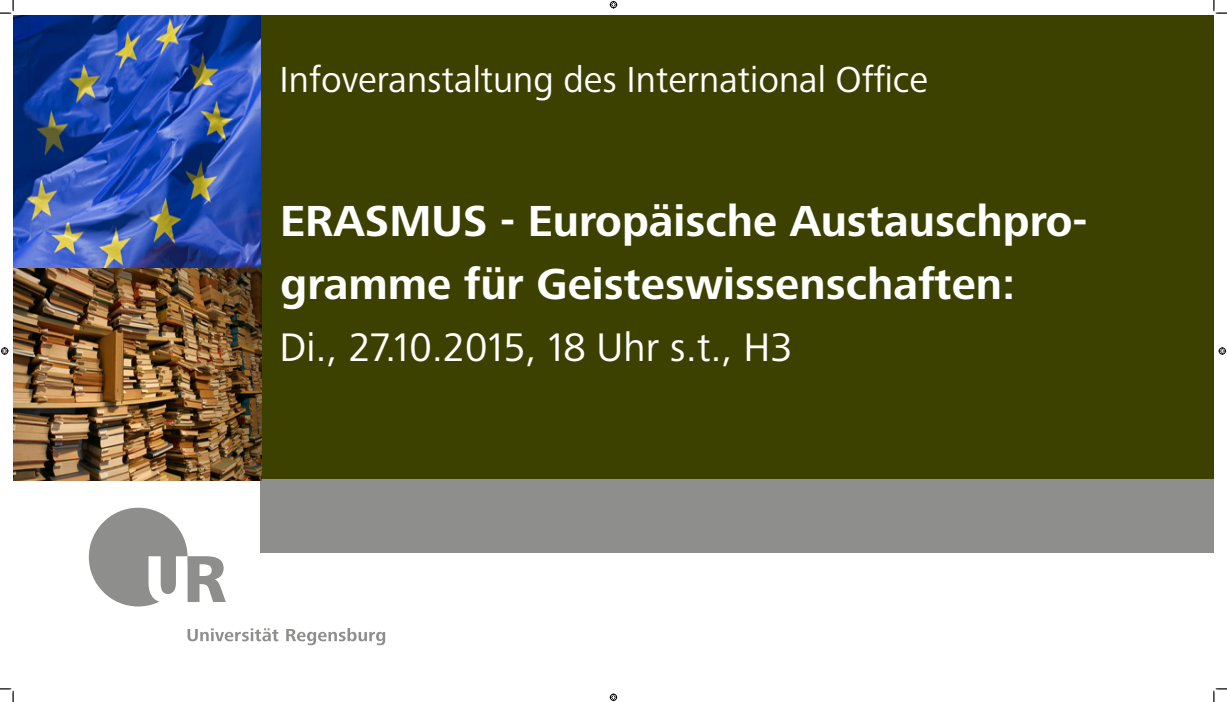
<style>
.page{position:relative;width:1227px;height:702px;background:#fff}
.page>*{position:absolute;margin:0;border:0;box-sizing:border-box;transform-origin:0 0}
.t1{font:700 45px/62.5px "Frutiger Next LTW1 G";color:#fff}
.t2{font:41.25px "Frutiger Next LTW1 G";color:#fff}
.t3{font:37.5px "Frutiger Next LTW1 G";color:#fff}
</style>
<div class="page">
<div style="left:89px;top:507px;width:98px;height:99px;background:#8e8e8d;border-radius:50%"></div>
<svg style="left:148px;top:556px;width:78px;height:46px"></svg>
<svg style="left:187px;top:628px;width:198px;height:17px"></svg>
<div style="left:13px;top:15px;width:1200px;height:465px;background:#3d4100"></div>
<div style="left:260px;top:478px;width:953px;height:74px;background:#8e8e8d"></div>
<img style="left:13px;top:16px;width:247px;height:252px">
<img style="left:13px;top:269px;width:249px;height:211px">
<svg style="left:0;top:0;width:14px;height:14px"></svg>
<svg style="left:0;top:688px;width:14px;height:13px"></svg>
<svg style="left:1213px;top:0;width:13px;height:14px"></svg>
<svg style="left:1213px;top:688px;width:13px;height:13px"></svg>
<svg style="left:609px;top:1px;width:8px;height:7px"></svg>
<svg style="left:609px;top:693px;width:8px;height:7px"></svg>
<svg style="left:1px;top:347px;width:7px;height:7px"></svg>
<svg style="left:1218px;top:347px;width:7px;height:7px"></svg>
<p class="t3" style="left:279px;top:57px;width:650px">Infoveranstaltung des International Office</p>
<p class="t1" style="left:280px;top:191px;width:808px">ERASMUS - Europäische Austauschpro&shy;gramme für Geisteswissenschaften:</p>
<p class="t2" style="left:279px;top:323px;width:514px">Di., 27.10.2015, 18 Uhr s.t., H3</p>
</div>
